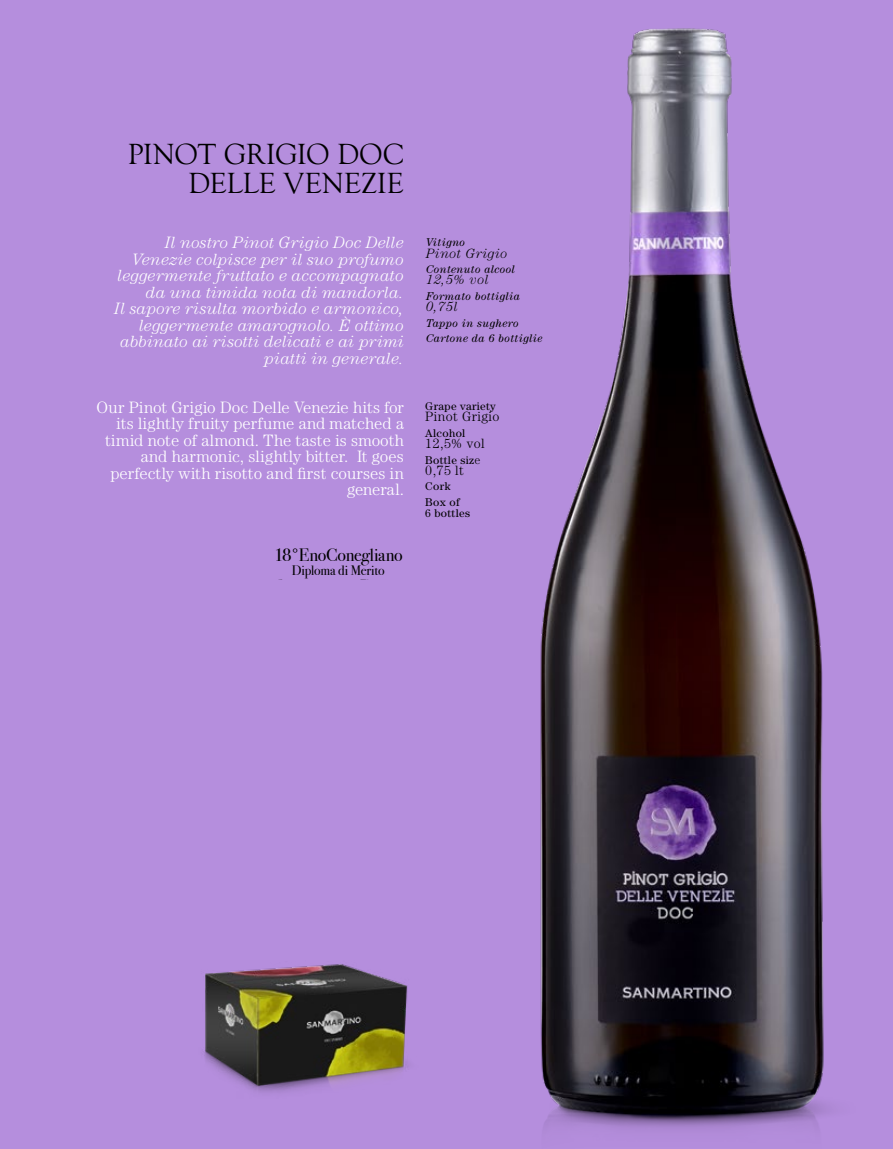
<style>
.page{position:relative;width:893px;height:1149px;background:#fff}
.page>*{position:absolute;margin:0;border:0;box-sizing:border-box;transform-origin:0 0}
.titolo{font:30px "Goudy Old Style T";letter-spacing:-.01em;color:#000}
.t1{font:17.85px "Bodoni Svty Two ITCTT";letter-spacing:-.015em;color:#000}
.testo_IT{font:italic 300 16.5px/16.5px "Century";letter-spacing:.01em;color:#fff;text-align:right}
.testo_EN{font:300 16.5px/16.5px "Century Std";letter-spacing:.005em;color:#fff;text-align:right}
.t2{font:13.65px "Bodoni Svty Two ITCTT";letter-spacing:-.015em;color:#000}
.tabella_ok{font:300 13.5px "Century Std";letter-spacing:.03em;color:#000}
.tabella_ok-2{font:italic 300 13.5px "Century";letter-spacing:.03em;color:#000}
.tabella_ok-3{font:italic 11.25px "Century LT";letter-spacing:.03em;color:#000}
.tabella_ok-4{font:11.25px/11.2px "Century LT";letter-spacing:.03em;color:#000}
.s1{font-family:"Century Std";font-weight:300;font-size:12px}
</style>
<div class="page">
<div style="left:0;top:0;width:893px;height:1148px;background:#b58edd"></div>
<img style="left:204px;top:964px;width:204px;height:129px">
<img style="left:540px;top:28px;width:288px;height:1101px">
<p class="titolo" style="left:128px;top:138px;width:278px">PINOT GRIGIO DOC</p>
<p class="titolo" style="left:188px;top:166px;width:217px">DELLE VENEZIE</p>
<p class="testo_IT" style="left:115px;top:234px;width:291px">Il nostro Pinot Grigio Doc Delle Venezie colpisce per il suo profumo leggermente fruttato e accompagnato da una timida nota di mandorla.<br>Il sapore risulta morbido e armonico, leggermente amarognolo. È ottimo abbinato ai risotti delicati e ai primi piatti in generale.</p>
<p class="testo_EN" style="left:97px;top:398px;width:309px">Our Pinot Grigio Doc Delle Venezie hits for its lightly fruity perfume and matched a timid note of almond. The taste is smooth and harmonic, slightly bitter. It goes perfectly with risotto and first courses in general.</p>
<p class="t1" style="left:274px;top:540px;width:130px">18°EnoConegliano</p>
<p class="t2" style="left:292px;top:559px;width:94px">Diploma di Merito</p>
<p class="tabella_ok-3" style="left:426px;top:236px;width:41px">Vitigno</p>
<p class="tabella_ok-2" style="left:426px;top:245px;width:83px">Pinot Grigio</p>
<p class="tabella_ok-3" style="left:426px;top:262px;width:90px">Contenuto alcool</p>
<p class="tabella_ok-2" style="left:426px;top:272px;width:64px">12,5% vol</p>
<p class="tabella_ok-3" style="left:426px;top:289px;width:96px">Formato bottiglia</p>
<p class="tabella_ok-2" style="left:426px;top:299px;width:33px">0,75l</p>
<p class="tabella_ok-3" style="left:426px;top:316px;width:94px">Tappo in sughero</p>
<p class="tabella_ok-3" style="left:426px;top:331px;width:118px">Cartone da 6 bottiglie</p>
<p class="tabella_ok-4" style="left:425px;top:400px;width:72px">Grape variety</p>
<p class="tabella_ok" style="left:425px;top:409px;width:76px">Pinot Grigio</p>
<p class="tabella_ok-4" style="left:425px;top:427px;width:42px">Alcohol</p>
<p class="tabella_ok" style="left:425px;top:435px;width:61px">12,5% vol</p>
<p class="tabella_ok-4" style="left:425px;top:454px;width:57px">Bottle siz<span class="s1">e</span></p>
<p class="tabella_ok" style="left:425px;top:462px;width:40px">0,75 lt</p>
<p class="tabella_ok-4" style="left:425px;top:480px;width:27px">Cork</p>
<p class="tabella_ok-4" style="left:425px;top:496px;width:46px">Box of<br>6 bottles</p>
</div>
